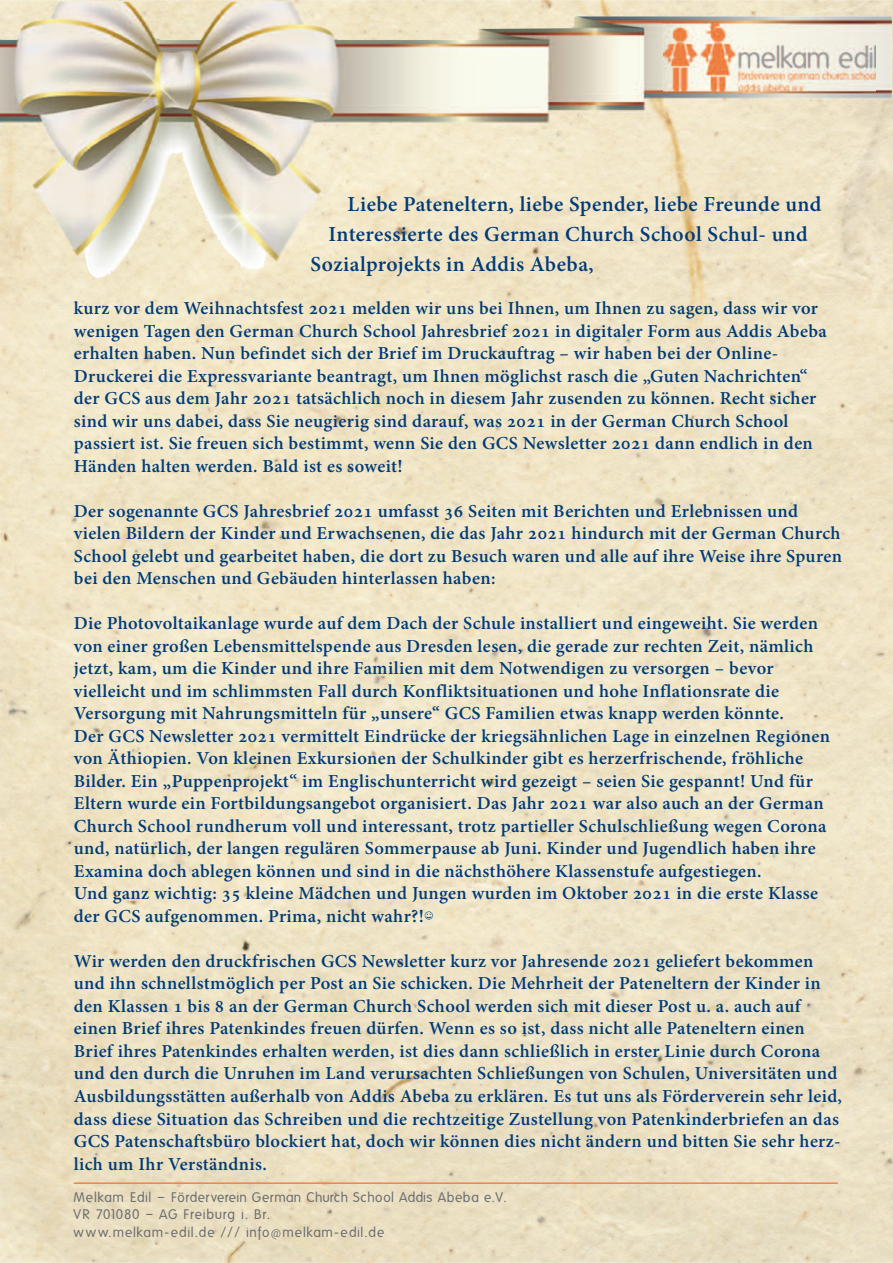
<style>
.page{position:relative;width:893px;height:1263px;background:#fff}
.page>*{position:absolute;margin:0;border:0;box-sizing:border-box;transform-origin:0 0}
.t1{font:700 21px "Adobe Hebrew";letter-spacing:.02em;color:#003b77}
.t2{font:700 18px/22.5px "Adobe Hebrew";letter-spacing:.02em;color:#003b77}
.t3{font:13.5px/17.7px "Folks";letter-spacing:.04em;color:#6c6d70}
.s1{font-family:"MS Gothic";font-weight:400}
</style>
<div class="page">
<img style="left:0;top:0;width:893px;height:1263px">
<hr style="left:74px;top:1182px;width:764px;height:2px;background:#f5804e">
<img style="left:0;top:2px;width:892px;height:276px">
<img style="left:663px;top:23px;width:213px;height:68px">
<p class="t1" style="left:348px;top:196px;width:475px">Liebe Pateneltern, liebe Spender, liebe Freunde und</p>
<p class="t1" style="left:329px;top:226px;width:481px">Interessierte des German Church School Schul- und</p>
<p class="t1" style="left:311px;top:256px;width:285px">Sozialprojekts in Addis Abeba,</p>
<p class="t2" style="left:74px;top:299px;width:754px">kurz vor dem Weihnachtsfest 2021 melden wir uns bei Ihnen, um Ihnen zu sagen, dass wir vor wenigen Tagen den German Church School Jahresbrief 2021 in digitaler Form aus Addis Abeba erhalten haben. Nun befindet sich der Brief im Druckauftrag – wir haben bei der Online-Druckerei die Expressvariante beantragt, um Ihnen möglichst rasch die „Guten Nachrichten“ der GCS aus dem Jahr 2021 tatsächlich noch in diesem Jahr zusenden zu können. Recht sicher sind wir uns dabei, dass Sie neugierig sind darauf, was 2021 in der German Church School passiert ist. Sie freuen sich bestimmt, wenn Sie den GCS Newsletter 2021 dann endlich in den Händen halten werden. Bald ist es soweit!</p>
<p class="t2" style="left:74px;top:501px;width:770px">Der sogenannte GCS Jahresbrief 2021 umfasst 36 Seiten mit Berichten und Erlebnissen und vielen Bildern der Kinder und Erwachsenen, die das Jahr 2021 hindurch mit der German Church School gelebt und gearbeitet haben, die dort zu Besuch waren und alle auf ihre Weise ihre Spuren bei den Menschen und Gebäuden hinterlassen haben:</p>
<p class="t2" style="left:74px;top:614px;width:758px">Die Photovoltaikanlage wurde auf dem Dach der Schule installiert und eingeweiht. Sie werden von einer großen Lebensmittelspende aus Dresden lesen, die gerade zur rechten Zeit, nämlich jetzt, kam, um die Kinder und ihre Familien mit dem Notwendigen zu versorgen – bevor vielleicht und im schlimmsten Fall durch Konfliktsituationen und hohe Inflationsrate die Versorgung mit Nahrungsmitteln für „unsere“ GCS Familien etwas knapp werden könnte.<br>Der GCS Newsletter 2021 vermittelt Eindrücke der kriegsähnlichen Lage in einzelnen Regionen von Äthiopien. Von kleinen Exkursionen der Schulkinder gibt es herzerfrischende, fröhliche Bilder. Ein „Puppenprojekt“ im Englischunterricht wird gezeigt – seien Sie gespannt! Und für Eltern wurde ein Fortbildungsangebot organisiert. Das Jahr 2021 war also auch an der German Church School rundherum voll und interessant, trotz partieller Schulschließung wegen Corona und, natürlich, der langen regulären Sommerpause ab Juni. Kinder und Jugendlich haben ihre Examina doch ablegen können und sind in die nächsthöhere Klassenstufe aufgestiegen.<br>Und ganz wichtig: 35 kleine Mädchen und Jungen wurden im Oktober 2021 in die erste Klasse der GCS aufgenommen. Prima, nicht wahr?!<span class="s1">☺</span></p>
<p class="t2" style="left:74px;top:951px;width:770px">Wir werden den druckfrischen GCS Newsletter kurz vor Jahresende 2021 geliefert bekommen und ihn schnellstmöglich per Post an Sie schicken. Die Mehrheit der Pateneltern der Kinder in den Klassen 1 bis 8 an der German Church School werden sich mit dieser Post u. a. auch auf einen Brief ihres Patenkindes freuen dürfen. Wenn es so ist, dass nicht alle Pateneltern einen Brief ihres Patenkindes erhalten werden, ist dies dann schließlich in erster Linie durch Corona und den durch die Unruhen im Land verursachten Schließungen von Schulen, Universitäten und Ausbildungsstätten außerhalb von Addis Abeba zu erklären. Es tut uns als Förderverein sehr leid, dass diese Situation das Schreiben und die rechtzeitige Zustellung von Patenkinderbriefen an das GCS Patenschaftsbüro blockiert hat, doch wir können dies nicht ändern und bitten Sie sehr herz&shy;lich um Ihr Verständnis.</p>
<p class="t3" style="left:74px;top:1188px;width:434px">Melkam Edil – Förderverein German Church School Addis Abeba e.V.<br>VR 701080 – AG Freiburg i. Br.<br>www.melkam-edil.de /// info@melkam-edil.de</p>
</div>
